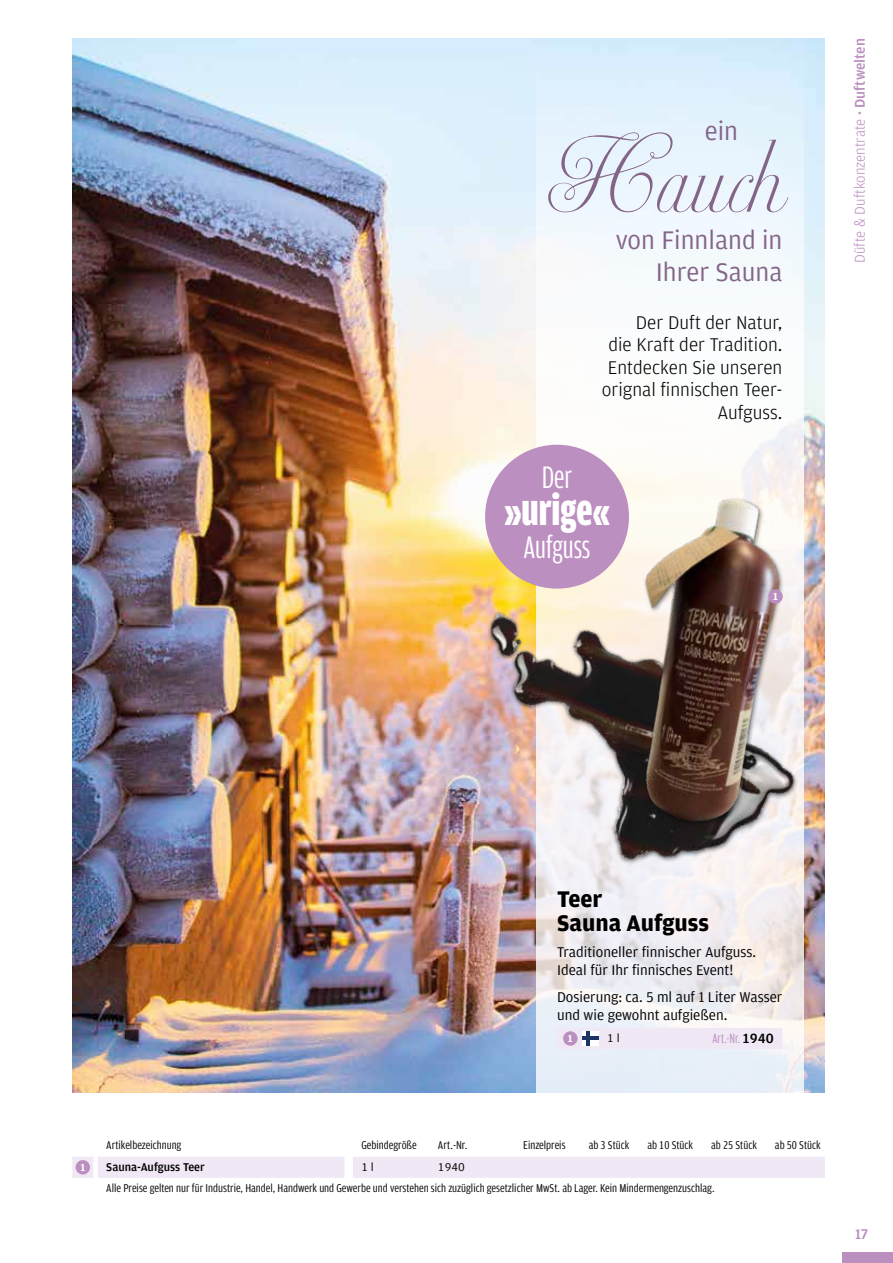
<style>
.page{position:relative;width:893px;height:1263px;background:#fff}
.page>*{position:absolute;margin:0;border:0;box-sizing:border-box;transform-origin:0 0}
.t1{font:72px "Ventura";color:#846587}
.t2{font:900 45px "Amplitude Comp";color:#fff}
.t3{font:33px "Amplitude Comp";color:#fff}
.t4{font:27px/32.2px "Amplitude";color:#846587;text-align:right}
.t5{font:700 24px/23.2px "Amplitude";color:#000}
.t6{font:300 19.5px/22.5px "Amplitude";color:#000;text-align:right}
.t7{font:15px/18px "Amplitude";color:#000}
.t8{font:300 15px "Amplitude";color:#bc8fc1}
.t9{font:500 15px "Amplitude";color:#bc8fc1}
.t10{font:14.25px "Amplitude Comp";color:#bc8fc1}
.t11{font:12px "Amplitude Cond TF";color:#000}
.t12{font:500 12px "Amplitude";color:#000}
.t13{font:12px "Amplitude TF";color:#000}
.t14{font:500 10.95px "Amplitude Wide";color:#fff}
.s1{font-weight:500}
.s2{font-family:"Amplitude TF";font-weight:500;color:#000}
</style>
<div class="page">
<img style="left:72px;top:38px;width:753px;height:1055px">
<svg style="left:536px;top:38px;width:268px;height:1055px"></svg>
<img style="left:485px;top:567px;width:319px;height:300px">
<div style="left:643px;top:497px;width:141px;height:330px;background:#000;opacity:.5"></div>
<img style="left:642px;top:500px;width:139px;height:321px">
<div style="left:768px;top:589px;width:15px;height:15px;background:#bc8fc1;border-radius:50%"></div>
<div style="left:842px;top:1252px;width:51px;height:11px;background:#bc8fc1"></div>
<div style="left:72px;top:1157px;width:753px;height:21px;background:#f0e9f5"></div>
<div style="left:76px;top:1160px;width:14px;height:14px;background:#bc8fc1;border-radius:50%"></div>
<div style="left:557px;top:1028px;width:225px;height:21px;background:#f0e9f5"></div>
<div style="left:563px;top:1031px;width:15px;height:15px;background:#bc8fc1;border-radius:50%"></div>
<div style="left:582px;top:1031px;width:17px;height:14px;background:#fff"></div>
<hr style="left:586px;top:1031px;width:4px;height:14px;background:#1c3463">
<hr style="left:582px;top:1036px;width:17px;height:4px;background:#1c3463">
<div style="left:485px;top:445px;width:144px;height:144px;background:#bc8fc1;border-radius:50%"></div>
<h3 class="t4" style="left:705px;top:114px;width:35px">ein</h3>
<h1 class="t1" style="left:548px;top:145px;width:236px">Hauch</h1>
<h3 class="t4" style="left:616px;top:223px;width:168px">von Finnland in<br>Ihrer Sauna</h3>
<h3 class="t6" style="left:602px;top:311px;width:182px">Der Duft der Natur,<br>die Kraft der Tradition.<br>Entdecken Sie unseren orignal finnischen Teer-<br>Aufguss.</h3>
<h3 class="t3" style="left:542px;top:456px;width:32px">Der</h3>
<h2 class="t2" style="left:504px;top:482px;width:108px">»urige«</h2>
<h3 class="t3" style="left:523px;top:526px;width:69px">Aufguss</h3>
<p class="t14" style="left:773px;top:589px;width:6px">1</p>
<p class="t8" style="left:850px;top:263px;width:226px;rotate:-90deg">Düfte &amp; Duftkonzentrate <span class="s1">· Duftwelten</span></p>
<h3 class="t5" style="left:557px;top:887px;width:154px">Teer<br>Sauna Aufguss</h3>
<p class="t7" style="left:557px;top:943px;width:201px">Traditioneller finnischer Aufguss.<br>Ideal für Ihr finnisches Event!</p>
<p class="t7" style="left:557px;top:987px;width:227px">Dosierung: ca. 5 ml auf 1 Liter Wasser und wie gewohnt aufgießen.</p>
<p class="t14" style="left:568px;top:1031px;width:6px">1</p>
<p class="t13" style="left:607px;top:1031px;width:14px">1 l</p>
<p class="t10" style="left:712px;top:1029px;width:63px">Art.-Nr. <span class="s2">1940</span></p>
<p class="t11" style="left:106px;top:1138px;width:77px">Artikelbezeichnung</p>
<p class="t11" style="left:361px;top:1138px;width:57px">Gebindegröße</p>
<p class="t11" style="left:438px;top:1138px;width:31px">Art.-Nr.</p>
<p class="t11" style="left:523px;top:1138px;width:44px">Einzelpreis</p>
<p class="t11" style="left:589px;top:1138px;width:42px">ab 3 Stück</p>
<p class="t11" style="left:647px;top:1138px;width:47px">ab 10 Stück</p>
<p class="t11" style="left:711px;top:1138px;width:47px">ab 25 Stück</p>
<p class="t11" style="left:775px;top:1138px;width:47px">ab 50 Stück</p>
<p class="t14" style="left:80px;top:1160px;width:6px">1</p>
<p class="t12" style="left:106px;top:1160px;width:100px">Sauna-Aufguss Teer</p>
<p class="t13" style="left:361px;top:1160px;width:14px">1 l</p>
<p class="t13" style="left:438px;top:1160px;width:28px">1940</p>
<p class="t11" style="left:106px;top:1180px;width:610px">Alle Preise gelten nur für Industrie, Handel, Handwerk und Gewerbe und verstehen sich zuzüglich gesetzlicher MwSt. ab Lager. Kein Mindermengenzuschlag.</p>
<p class="t9" style="left:855px;top:1225px;width:15px">17</p>
</div>
